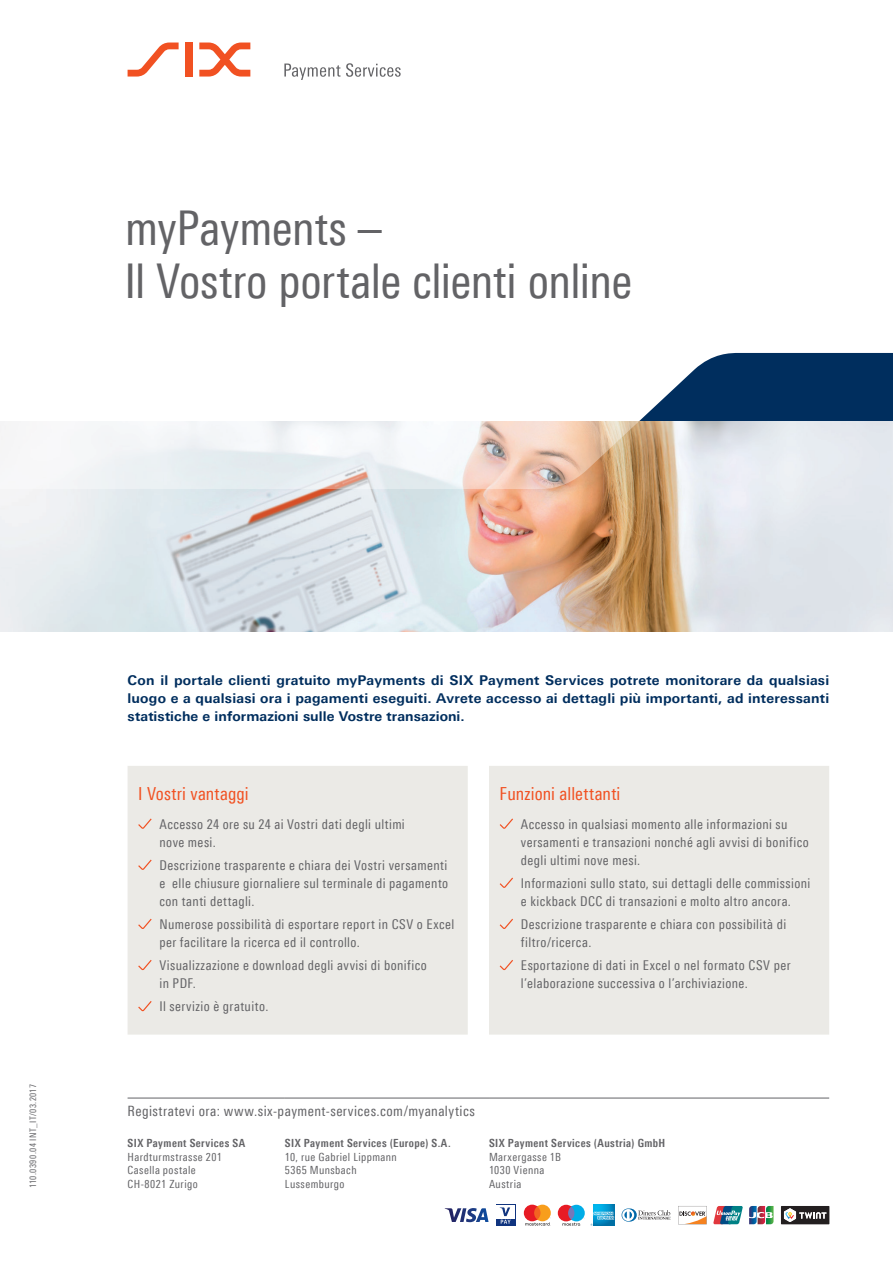
<style>
.page{position:relative;width:893px;height:1263px;background:#fff}
.page>*{position:absolute;margin:0;border:0;box-sizing:border-box;transform-origin:0 0}
.t1{font:48px/52.5px "Linotype Univers 420 Cn";letter-spacing:-.01em;color:#636366}
.t2{font:18px "Linotype Univers 420 Cn";letter-spacing:.01em;color:#f15122}
.t3{font:14.25px "Linotype Univers 420 Cn";letter-spacing:.035em;color:#636366}
.t4{font:13.5px/18px "Linotype Univers 420 Cn";letter-spacing:.03em;color:#636366}
.t5{font:700 13.5px/18px "Linotype Univers 630";letter-spacing:.005em;color:#002e5e;text-align:justify}
.t6{font:11.25px/13.5px "Linotype Univers 420 Cn";letter-spacing:.035em;color:#636366}
.t7{font:700 11.25px "Linotype Univers 620 Cn";letter-spacing:.04em;color:#636366}
.t8{font:9px "Linotype Univers 420 Cn";letter-spacing:.055em;color:#636366}
</style>
<div class="page">
<img style="left:0;top:489px;width:893px;height:142px">
<svg style="left:0;top:353px;width:893px;height:136px"></svg>
<svg style="left:128px;top:43px;width:51px;height:34px"></svg>
<div style="left:185px;top:43px;width:8px;height:34px;background:#f15122"></div>
<svg style="left:199px;top:43px;width:51px;height:34px"></svg>
<svg style="left:284px;top:63px;width:117px;height:17px"></svg>
<div style="left:128px;top:766px;width:701px;height:268px;background:#ebeae6"></div>
<svg style="left:138px;top:818px;width:14px;height:11px"></svg>
<svg style="left:138px;top:859px;width:14px;height:11px"></svg>
<svg style="left:138px;top:919px;width:14px;height:10px"></svg>
<svg style="left:138px;top:960px;width:14px;height:10px"></svg>
<svg style="left:138px;top:1001px;width:14px;height:10px"></svg>
<svg style="left:500px;top:818px;width:13px;height:11px"></svg>
<svg style="left:500px;top:877px;width:13px;height:11px"></svg>
<svg style="left:500px;top:919px;width:13px;height:10px"></svg>
<svg style="left:500px;top:960px;width:13px;height:10px"></svg>
<img style="left:593px;top:1204px;width:21px;height:1px">
<svg style="left:749px;top:1206px;width:24px;height:18px"></svg>
<svg style="left:445px;top:1208px;width:44px;height:14px"></svg>
<svg style="left:622px;top:1208px;width:49px;height:13px"></svg>
<svg style="left:713px;top:1206px;width:30px;height:18px"></svg>
<svg style="left:496px;top:1204px;width:19px;height:21px"></svg>
<div style="left:496px;top:1205px;width:19px;height:13px;background:#fff"></div>
<svg style="left:500px;top:1207px;width:11px;height:17px"></svg>
<svg style="left:524px;top:1204px;width:27px;height:21px"></svg>
<svg style="left:558px;top:1205px;width:57px;height:21px"></svg>
<svg style="left:781px;top:1206px;width:48px;height:18px"></svg>
<svg style="left:678px;top:1206px;width:29px;height:18px"></svg>
<hr style="left:128px;top:1098px;width:157px;height:1px;background:#636366">
<hr style="left:285px;top:1098px;width:204px;height:1px;background:#636366">
<hr style="left:489px;top:1098px;width:340px;height:1px;background:#636366">
<h1 class="t1" style="left:124px;top:202px;width:509px">myPayments –<br>Il Vostro portale clienti online</h1>
<p class="t8" style="left:28px;top:1188px;width:105px;rotate:-90deg">110.0390.04 INT_IT/03.2017</p>
<p class="t5" style="left:128px;top:671px;width:703px">Con il portale clienti gratuito myPayments di SIX Payment Services potrete monitorare da qualsiasi luogo e a qualsiasi ora i pagamenti eseguiti. Avrete accesso ai dettagli più importanti, ad interessanti statistiche e informazioni sulle Vostre transazioni.</p>
<h2 class="t2" style="left:138px;top:783px;width:112px">I Vostri vantaggi</h2>
<p class="t4" style="left:159px;top:815px;width:247px">Accesso 24 ore su 24 ai Vostri dati degli ultimi nove mesi.</p>
<p class="t4" style="left:159px;top:856px;width:290px;text-align:justify">Descrizione trasparente e chiara dei Vostri versamenti e elle chiusure giornaliere sul terminale di pagamento con tanti dettagli.</p>
<p class="t4" style="left:159px;top:915px;width:296px">Numerose possibilità di esportare report in CSV o Excel per facilitare la ricerca ed il controllo.</p>
<p class="t4" style="left:159px;top:956px;width:269px">Visualizzazione e download degli avvisi di bonifico in PDF.</p>
<p class="t4" style="left:159px;top:997px;width:110px">Il servizio è gratuito.</p>
<h2 class="t2" style="left:500px;top:783px;width:122px">Funzioni allettanti</h2>
<p class="t4" style="left:521px;top:815px;width:289px">Accesso in qualsiasi momento alle informazioni su versamenti e transazioni nonché agli avvisi di bonifico degli ultimi nove mesi.</p>
<p class="t4" style="left:521px;top:874px;width:291px">Informazioni sullo stato, sui dettagli delle commissioni e kickback DCC di transazioni e molto altro ancora.</p>
<p class="t4" style="left:521px;top:915px;width:267px">Descrizione trasparente e chiara con possibilità di filtro/ricerca.</p>
<p class="t4" style="left:521px;top:956px;width:271px">Esportazione di dati in Excel o nel formato CSV per l’elaborazione successiva o l’archiviazione.</p>
<p class="t3" style="left:128px;top:1102px;width:349px">Registratevi ora: www.six-payment-services.com/myanalytics</p>
<p class="t7" style="left:128px;top:1136px;width:119px">SIX Payment Services SA</p>
<p class="t6" style="left:128px;top:1150px;width:96px">Hardturmstrasse 201<br>Casella postale<br>CH-8021 Zurigo</p>
<p class="t7" style="left:285px;top:1136px;width:167px">SIX Payment Services (Europe) S.A.</p>
<p class="t6" style="left:285px;top:1150px;width:114px">10, rue Gabriel Lippmann<br>5365 Munsbach<br>Lussemburgo</p>
<p class="t7" style="left:489px;top:1136px;width:178px">SIX Payment Services (Austria) GmbH</p>
<p class="t6" style="left:489px;top:1150px;width:73px">Marxergasse 1B<br>1030 Vienna<br>Austria</p>
</div>
